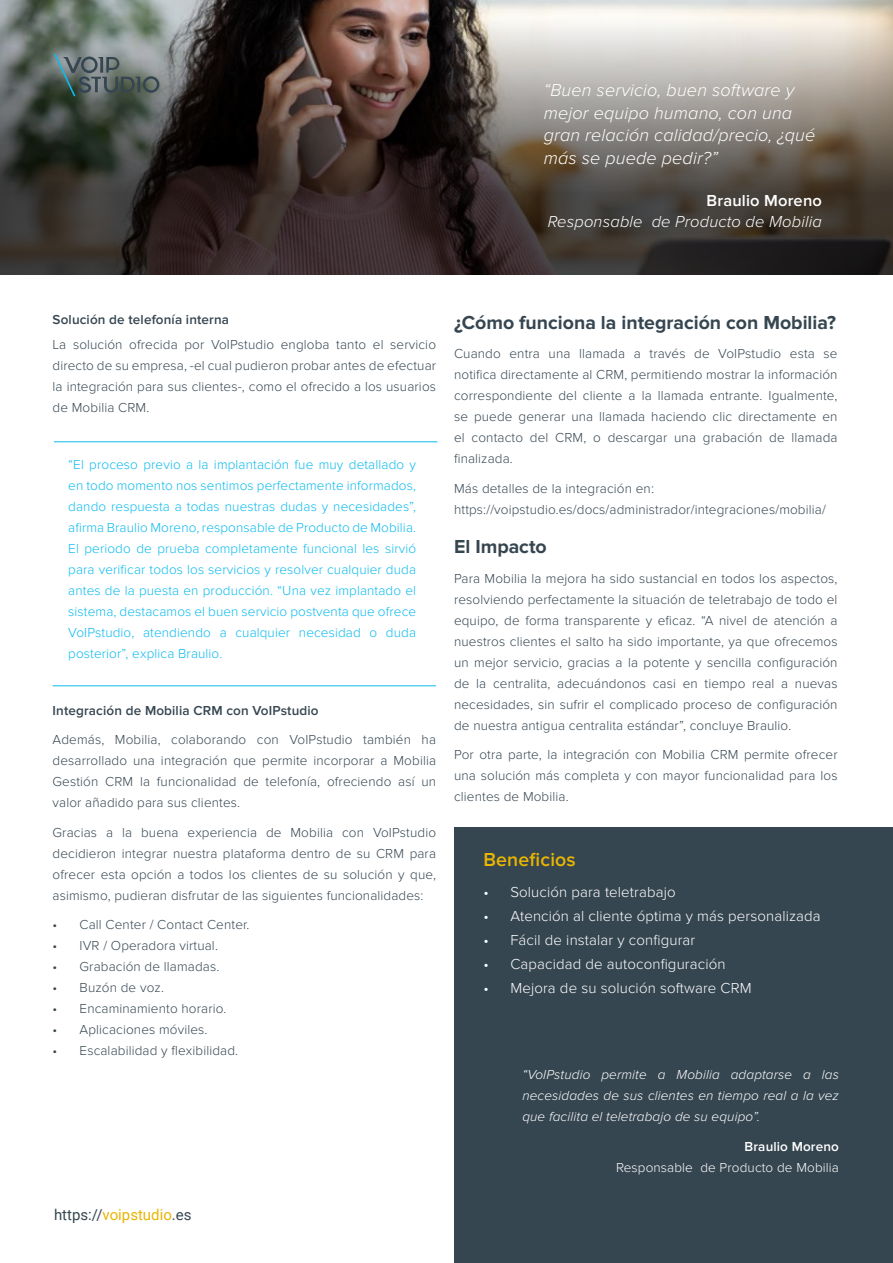
<style>
.page{position:relative;width:893px;height:1263px;background:#fff}
.page>*{position:absolute;margin:0;border:0;box-sizing:border-box;transform-origin:0 0}
.t1{font:700 19.5px "Proxima Nova";color:#364651}
.t2{font:600 19.5px "Proxima Nova";letter-spacing:.01em;color:#ebb600}
.t3{font:italic 300 18px/22.5px "Proxima Nova";letter-spacing:.01em;color:#fff}
.t4{font:italic 300 16.5px "Proxima Nova";letter-spacing:.01em;color:#fff}
.t5{font:600 16.5px "Proxima Nova";letter-spacing:.01em;color:#fff}
.t6{font:300 15px "Proxima Nova";letter-spacing:.01em;color:#fff}
.t7{font:15px "Roboto";color:#364651}
.t8{font:300 13.5px/21px "Proxima Nova";letter-spacing:.01em;color:#364651;text-align:justify}
.t9{font:300 13.5px/21px "Proxima Nova";letter-spacing:.01em;color:#0bbbef;text-align:justify}
.t10{font:italic 300 13.5px/21px "Proxima Nova";letter-spacing:.01em;color:#fff;text-align:justify}
.t11{font:600 13.5px "Proxima Nova";letter-spacing:.01em;color:#364651}
.t12{font:300 13.5px "Proxima Nova";letter-spacing:.01em;color:#fff}
.t13{font:600 13.5px "Proxima Nova";letter-spacing:.01em;color:#fff}
.s1{color:#e9b400}
</style>
<div class="page">
<img style="left:0;top:0;width:893px;height:275px">
<svg style="left:54px;top:54px;width:105px;height:42px;background:#667272"></svg>
<hr style="left:54px;top:441px;width:383px;height:1px;background:#0bbbef">
<hr style="left:53px;top:685px;width:383px;height:1px;background:#0bbbef">
<div style="left:454px;top:827px;width:439px;height:436px;background:#364651"></div>
<h2 class="t3" style="left:544px;top:80px;width:273px">“Buen servicio, buen software y mejor equipo humano, con una gran relación calidad/precio, ¿qué más se puede pedir?”</h2>
<p class="t5" style="left:707px;top:191px;width:117px">Braulio Moreno</p>
<p class="t4" style="left:548px;top:214px;width:276px">Responsable de Producto de Mobilia</p>
<p class="t11" style="left:53px;top:312px;width:178px">Solución de telefonía interna</p>
<p class="t8" style="left:53px;top:334px;width:385px">La solución ofrecida por VoIPstudio engloba tanto el servicio directo de su empresa, -el cual pudieron probar antes de efectuar la integración para sus clientes-, como el ofrecido a los usuarios de Mobilia CRM.</p>
<p class="t9" style="left:68px;top:454px;width:349px">“El proceso previo a la implantación fue muy detallado y en todo momento nos sentimos perfectamente informados, dando respuesta a todas nuestras dudas y necesidades”, afirma Braulio Moreno, responsable de Producto de Mobilia.<br>El periodo de prueba completamente funcional les sirvió para verificar todos los servicios y resolver cualquier duda antes de la puesta en producción. “Una vez implantado el sistema, destacamos el buen servicio postventa que ofrece VoIPstudio, atendiendo a cualquier necesidad o duda posterior”, explica Braulio.</p>
<p class="t11" style="left:53px;top:702px;width:267px">Integración de Mobilia CRM con VoIPstudio</p>
<p class="t8" style="left:53px;top:729px;width:385px">Además, Mobilia, colaborando con VoIPstudio también ha desarrollado una integración que permite incorporar a Mobilia Gestión CRM la funcionalidad de telefonía, ofreciendo así un valor añadido para sus clientes.</p>
<p class="t8" style="left:53px;top:822px;width:385px">Gracias a la buena experiencia de Mobilia con VoIPstudio decidieron integrar nuestra plataforma dentro de su CRM para ofrecer esta opción a todos los clientes de su solución y que, asimismo, pudieran disfrutar de las siguientes funcionalidades:</p>
<p class="t8" style="left:53px;top:914px;width:198px">• Call Center / Contact Center.</p>
<p class="t8" style="left:53px;top:935px;width:167px">• IVR / Operadora virtual.</p>
<p class="t8" style="left:53px;top:956px;width:168px">• Grabación de llamadas.</p>
<p class="t8" style="left:53px;top:977px;width:113px">• Buzón de voz.</p>
<p class="t8" style="left:53px;top:998px;width:175px">• Encaminamiento horario.</p>
<p class="t8" style="left:53px;top:1019px;width:156px">• Aplicaciones móviles.</p>
<p class="t8" style="left:53px;top:1040px;width:187px">• Escalabilidad y flexibilidad.</p>
<p class="t7" style="left:54px;top:1204px;width:139px">https://<span class="s1">voipstudio</span>.es</p>
<h1 class="t1" style="left:454px;top:311px;width:384px">¿Cómo funciona la integración con Mobilia?</h1>
<p class="t8" style="left:454px;top:343px;width:385px">Cuando entra una llamada a través de VoIPstudio esta se notifica directamente al CRM, permitiendo mostrar la información correspondiente del cliente a la llamada entrante. Igualmente, se puede generar una llamada haciendo clic directamente en el contacto del CRM, o descargar una grabación de llamada finalizada.</p>
<p class="t8" style="left:454px;top:478px;width:373px">Más detalles de la integración en: https://voipstudio.es/docs/administrador/integraciones/mobilia/</p>
<h1 class="t1" style="left:454px;top:535px;width:94px">El Impacto</h1>
<p class="t8" style="left:454px;top:568px;width:385px">Para Mobilia la mejora ha sido sustancial en todos los aspectos, resolviendo perfectamente la situación de teletrabajo de todo el equipo, de forma transparente y eficaz. “A nivel de atención a nuestros clientes el salto ha sido importante, ya que ofrecemos un mejor servicio, gracias a la potente y sencilla configuración de la centralita, adecuándonos casi en tiempo real a nuevas necesidades, sin sufrir el complicado proceso de configuración de nuestra antigua centralita estándar”, concluye Braulio.</p>
<p class="t8" style="left:454px;top:744px;width:385px">Por otra parte, la integración con Mobilia CRM permite ofrecer una solución más completa y con mayor funcionalidad para los clientes de Mobilia.</p>
<h1 class="t2" style="left:483px;top:848px;width:94px">Beneficios</h1>
<p class="t6" style="left:483px;top:884px;width:194px">• Solución para teletrabajo</p>
<p class="t6" style="left:483px;top:908px;width:339px">• Atención al cliente óptima y más personalizada</p>
<p class="t6" style="left:483px;top:932px;width:213px">• Fácil de instalar y configurar</p>
<p class="t6" style="left:483px;top:956px;width:244px">• Capacidad de autoconfiguración</p>
<p class="t6" style="left:483px;top:980px;width:270px">• Mejora de su solución software CRM</p>
<p class="t10" style="left:522px;top:1065px;width:318px">“VoIPstudio permite a Mobilia adaptarse a las necesidades de sus clientes en tiempo real a la vez que facilita el teletrabajo de su equipo”.</p>
<p class="t13" style="left:745px;top:1138px;width:96px">Braulio Moreno</p>
<p class="t12" style="left:616px;top:1159px;width:224px">Responsable de Producto de Mobilia</p>
</div>
